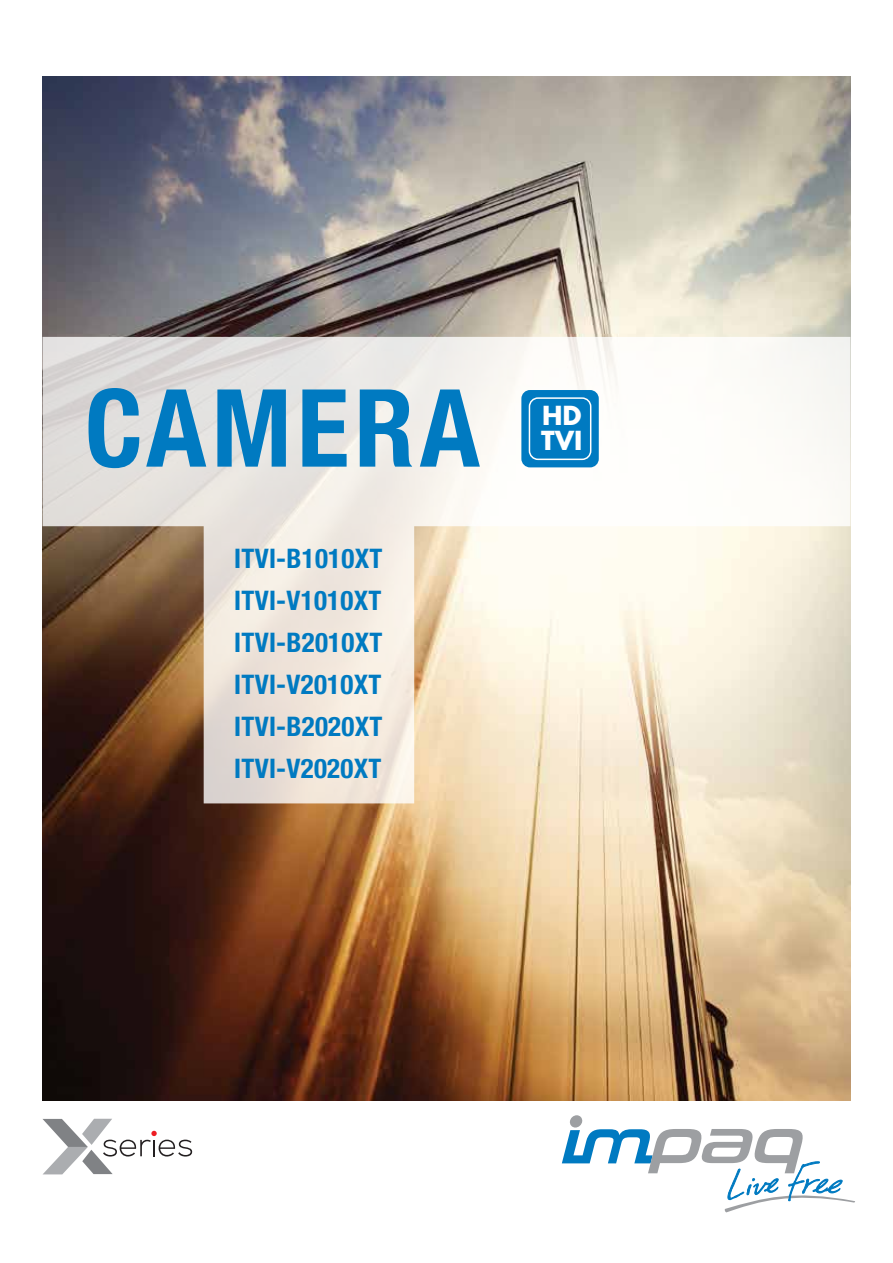
<style>
.page{position:relative;width:893px;height:1263px;background:#fff}
.page>*{position:absolute;margin:0;border:0;box-sizing:border-box;transform-origin:0 0}
.t1{font:700 condensed 108px "Helvetica Neue";letter-spacing:.05em;color:#007ac1}
.t2{font:700 condensed 27px/42px "Helvetica Neue";letter-spacing:.01em;color:#007ac1;text-align:justify}
.t3{font:700 25.5px "Futura";color:#fff}
</style>
<div class="page">
<img style="left:43px;top:76px;width:807px;height:1025px">
<svg style="left:43px;top:337px;width:807px;height:466px"></svg>
<div style="left:521px;top:390px;width:78px;height:77px;background:#007ac1;border-radius:9px"></div>
<div style="left:529px;top:397px;width:62px;height:63px;border:2px solid #fff;border-radius:9px"></div>
<div style="left:569px;top:1115px;width:14px;height:12px;background:#9d9fa2;border-radius:50%"></div>
<svg style="left:562px;top:1129px;width:293px;height:84px"></svg>
<svg style="left:43px;top:1119px;width:149px;height:55px"></svg>
<h1 class="t1" style="left:85px;top:363px;width:397px">CAMERA</h1>
<p class="t2" style="left:234px;top:537px;width:150px">ITVI-B1010XT ITVI-V1010XT ITVI-B2010XT ITVI-V2010XT ITVI-B2020XT ITVI-V2020XT</p>
<p class="t3" style="left:542px;top:397px;width:41px">HD</p>
<p class="t3" style="left:541px;top:423px;width:43px">TVI</p>
</div>
